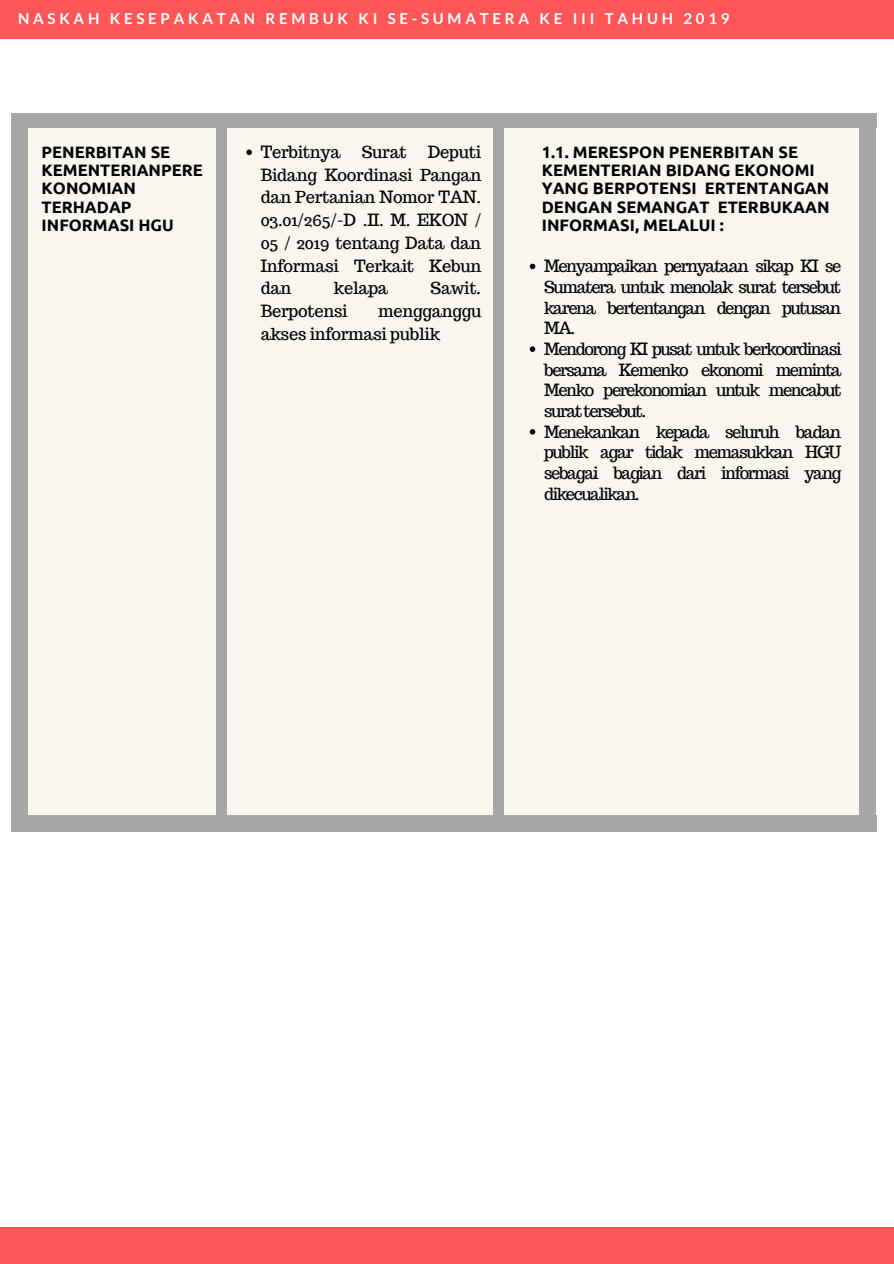
<style>
.page{position:relative;width:894px;height:1264px;background:#fff}
.page>*{position:absolute;margin:0;border:0;box-sizing:border-box;transform-origin:0 0}
.t1{font:16.5px/20.7px "Trocchi";letter-spacing:-.085em;color:#000}
.t2{font:700 16.5px/18px "Ubuntu";letter-spacing:.005em;color:#000}
.t3{font:16.5px/22.6px "Trocchi";letter-spacing:-.015em;color:#000}
.t4{font:700 15px "Lato";letter-spacing:.25em;color:#fff}
</style>
<div class="page">
<div style="left:28px;top:121px;width:196px;height:701px;background:#f8f6ed"></div>
<div style="left:225px;top:122px;width:270px;height:700px;background:#f8f6ed"></div>
<div style="left:503px;top:124px;width:356px;height:705px;background:#f8f6ed"></div>
<div style="left:0;top:1226px;width:893px;height:37px;background:#ff5757"></div>
<div style="left:0;top:0;width:893px;height:38px;background:#ff5757"></div>
<div style="left:11px;top:113px;width:865px;height:14px;background:#a6a6a6"></div>
<div style="left:11px;top:122px;width:17px;height:705px;background:#a6a6a6"></div>
<div style="left:859px;top:121px;width:16px;height:711px;background:#a6a6a6"></div>
<div style="left:216px;top:124px;width:11px;height:702px;background:#a6a6a6"></div>
<div style="left:493px;top:122px;width:11px;height:704px;background:#a6a6a6"></div>
<div style="left:11px;top:815px;width:865px;height:17px;background:#a6a6a6"></div>
<svg style="left:529px;top:264px;width:6px;height:5px"></svg>
<svg style="left:529px;top:346px;width:6px;height:6px"></svg>
<svg style="left:529px;top:429px;width:6px;height:5px"></svg>
<svg style="left:246px;top:149px;width:6px;height:6px"></svg>
<p class="t4" style="left:18px;top:9px;width:713px">NASKAH KESEPAKATAN REMBUK KI SE-SUMATERA KE III TAHUH 2019</p>
<p class="t1" style="left:261px;top:141px;width:222px;line-height:22.6px;text-align:justify;text-indent:167px">Deputi Bidang Koordinasi Pangan dan Pertanian Nomor TAN.<br>03.01/265/-D .II. M. EKON / 05 / 2019 tentang Data dan Informasi Terkait Kebun dan</p>
<p class="t3" style="left:261px;top:141px;width:81px">Terbitnya</p>
<p class="t1" style="left:361px;top:142px;width:47px">Surat</p>
<p class="t2" style="left:42px;top:143px;width:163px">PENERBITAN SE<br>KEMENTERIANPERE<br>KONOMIAN<br>TERHADAP<br>INFORMASI HGU</p>
<p class="t2" style="left:541px;top:143px;width:289px">1.1. MERESPON PENERBITAN SE<br>KEMENTERIAN BIDANG EKONOMI<br>YANG BERPOTENSI ERTENTANGAN<br>DENGAN SEMANGAT ETERBUKAAN<br>INFORMASI, MELALUI :</p>
<p class="t1" style="left:544px;top:256px;width:299px">Menyampaikan pernyataan sikap KI se<br>Sumatera untuk menolak surat tersebut karena bertentangan dengan putusan<br>MA.<br>Mendorong KI pusat untuk berkoordinasi bersama Kemenko ekonomi meminta<br>Menko perekonomian untuk mencabut surattersebut.<br>Menekankan kepada seluruh badan publik agar tidak memasukkan HGU sebagai bagian dari informasi yang dikecualikan.</p>
<p class="t1" style="left:334px;top:278px;width:56px">kelapa</p>
<p class="t1" style="left:430px;top:278px;width:52px">Sawit.</p>
<p class="t3" style="left:261px;top:299px;width:88px">Berpotensi</p>
<p class="t3" style="left:261px;top:299px;width:222px;text-indent:117px">mengganggu akses informasi publik</p>
</div>
